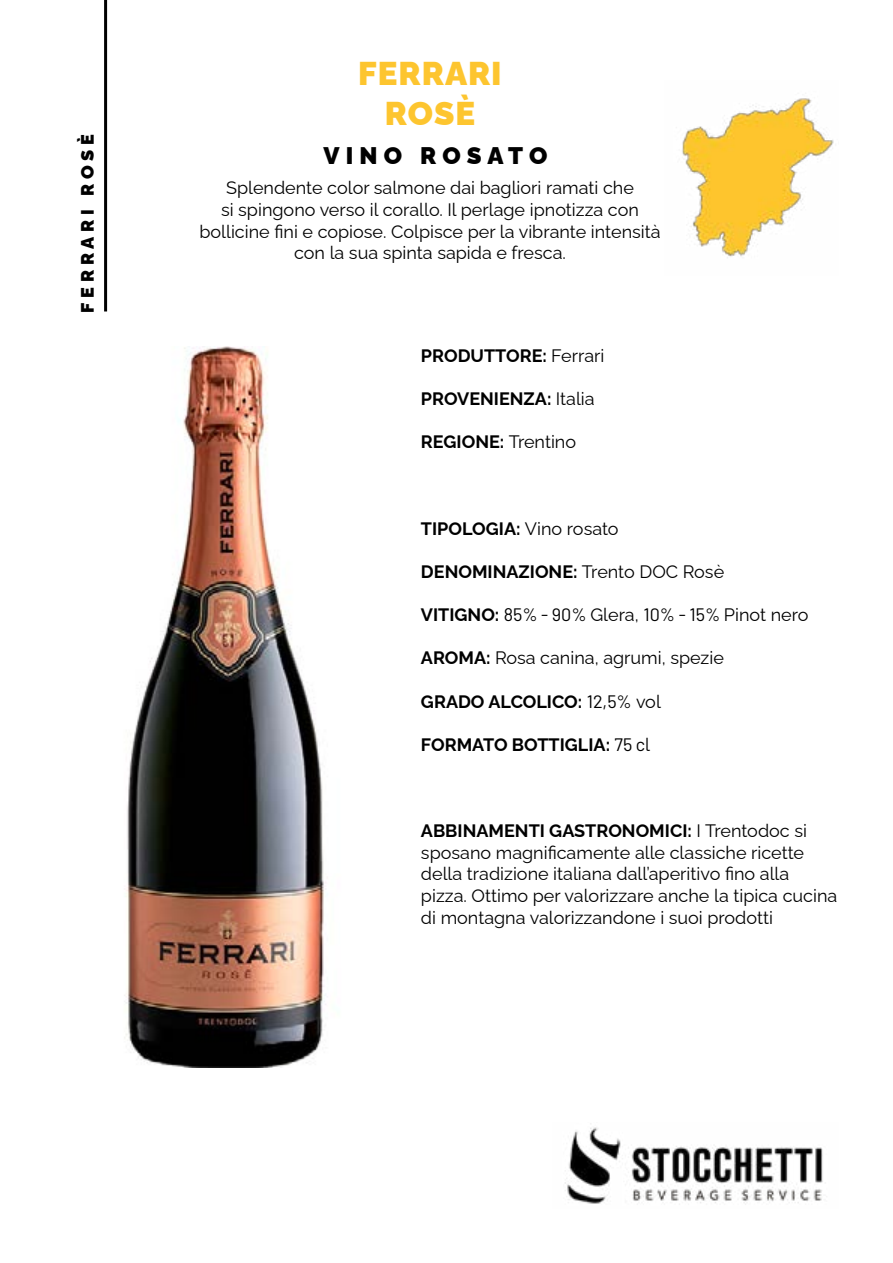
<style>
.page{position:relative;width:893px;height:1263px;background:#fff}
.page>*{position:absolute;margin:0;border:0;box-sizing:border-box;transform-origin:0 0}
.t1{font:900 33px/39.6px "Raleway";letter-spacing:.03em;color:#fdc52f;text-align:center}
.t2{font:900 24px "Raleway";letter-spacing:.255em;color:#000}
.t3{font:18px/21.6px "Raleway";color:#000}
.t4{font:700 18px "Raleway";color:#000}
.t5{font:900 18px "Raleway";letter-spacing:.26em;color:#000}
.s1{font-weight:400}
.s2{font-weight:700}
.s3{font-family:"Barlow"}
.s4{font-family:"Barlow";font-weight:400}
</style>
<div class="page">
<img style="left:565px;top:1123px;width:258px;height:82px">
<img style="left:124px;top:346px;width:202px;height:722px">
<hr style="left:104px;top:0;width:3px;height:311px;background:#000">
<img style="left:682px;top:98px;width:152px;height:160px">
<p class="t5" style="left:73px;top:313px;width:180px;rotate:-90deg">FERRARI ROSÈ</p>
<h1 class="t1" style="left:358px;top:50px;width:145px">FERRARI<br>ROSÈ</h1>
<h2 class="t2" style="left:323px;top:137px;width:226px">VINO ROSATO</h2>
<p class="t3" style="left:199px;top:175px;width:463px;text-align:center">Splendente color salmone dai bagliori ramati che<br>si spingono verso il corallo. Il perlage ipnotizza con bollicine fini e copiose. Colpisce per la vibrante intensità con la sua spinta sapida e fresca.</p>
<p class="t4" style="left:421px;top:341px;width:185px">PRODUTTORE: <span class="s1">Ferrari</span></p>
<p class="t4" style="left:421px;top:384px;width:175px">PROVENIENZA: <span class="s1">Italia</span></p>
<p class="t4" style="left:421px;top:428px;width:157px">REGIONE: <span class="s1">Trentino</span></p>
<p class="t4" style="left:421px;top:514px;width:199px">TIPOLOGIA: <span class="s1">Vino rosato</span></p>
<p class="t4" style="left:421px;top:557px;width:305px">DENOMINAZIONE: <span class="s1">Trento DOC Rosè</span></p>
<p class="t3" style="left:421px;top:602px;width:389px"><span class="s2">VITIGNO:</span> <span class="s3">85% - 90%</span> Glera, <span class="s3">10% - 15%</span> Pinot nero</p>
<p class="t3" style="left:421px;top:645px;width:304px"><span class="s2">AROMA:</span> Rosa canina, agrumi, spezie</p>
<p class="t4" style="left:421px;top:687px;width:241px">GRADO ALCOLICO: <span class="s4">12,5%</span> <span class="s1">vol</span></p>
<p class="t4" style="left:421px;top:730px;width:231px">FORMATO BOTTIGLIA: <span class="s4">75 c</span><span class="s1">l</span></p>
<p class="t3" style="left:421px;top:818px;width:418px"><span class="s2">ABBINAMENTI GASTRONOMICI:</span> I Trentodoc si sposano magnificamente alle classiche ricette della tradizione italiana dall’aperitivo fino alla pizza. Ottimo per valorizzare anche la tipica cucina di montagna valorizzandone i suoi prodotti</p>
</div>
